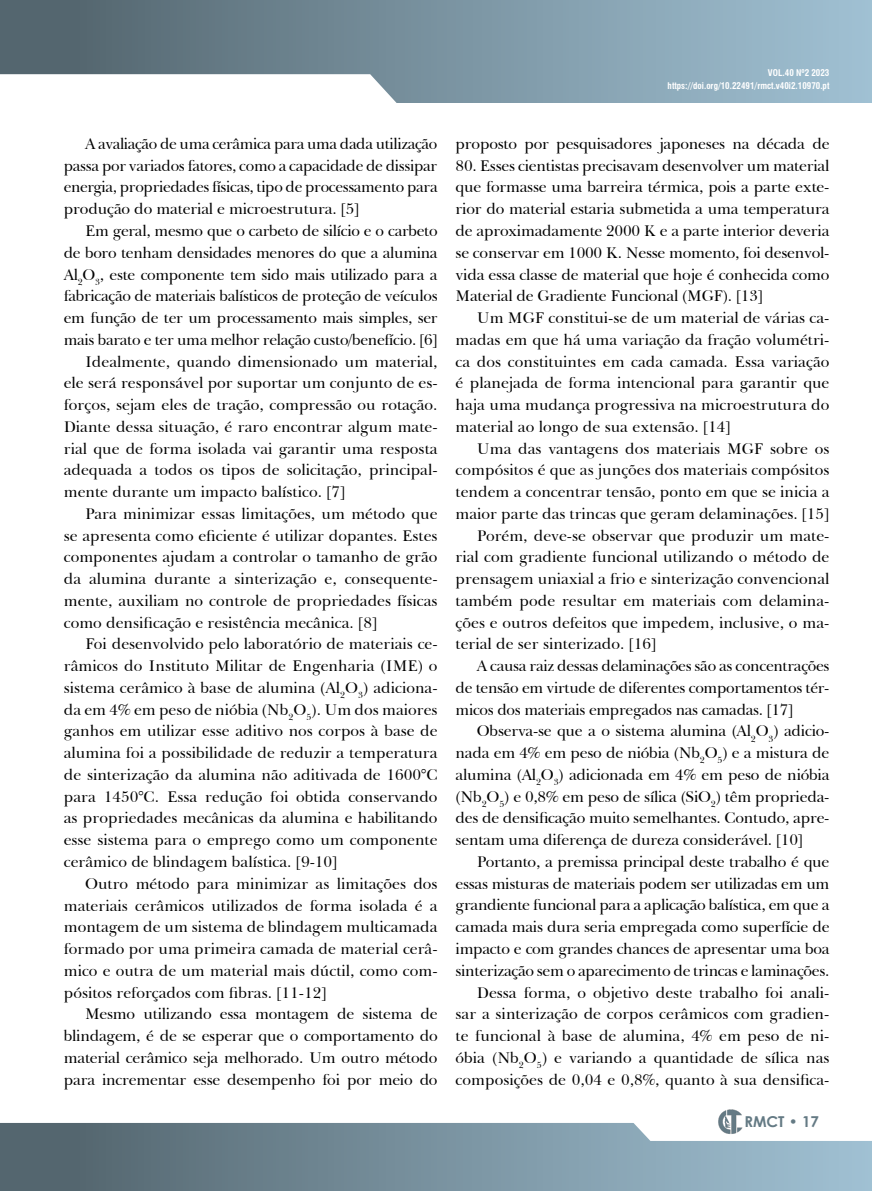
<style>
.page{position:relative;width:872px;height:1191px;background:#fff}
.page>*{position:absolute;margin:0;border:0;box-sizing:border-box;transform-origin:0 0}
.t1{font:15.75px/21.8px "Baskerville BT";color:#000;text-align:justify}
.t2{font:15.75px "Baskerville BT";letter-spacing:-.02em;color:#000}
.t3{font:700 15px "Century Gothic";color:#647a84}
.t4{font:700 condensed 9px/12.8px "Swiss 721 BT";color:#fff;text-align:right}
</style>
<div class="page">
<div style="left:0;top:0;width:872px;height:102px;background:linear-gradient(to right,#506169,#a1c2d5)"></div>
<hr style="left:0;top:0;width:1px;height:102px;background:#54666f">
<svg style="left:0;top:1123px;width:872px;height:68px;background:#768e9b"></svg>
<svg style="left:629px;top:1123px;width:243px;height:18px"></svg>
<svg style="left:0;top:74px;width:406px;height:29px"></svg>
<img style="left:718px;top:1109px;width:25px;height:25px">
<p class="t4" style="left:667px;top:66px;width:163px">VOL.40 Nº2 2023 https://doi.org/10.22491/rmct.v40i2.10970.pt</p>
<p class="t1" style="left:64px;top:132px;width:375px;text-indent:21px">A avaliação de uma cerâmica para uma dada utilização passa por variados fatores, como a capacidade de dissipar energia, propriedades físicas, tipo de processamento para produção do material e microestrutura. [5]</p>
<p class="t2" style="left:85px;top:220px;width:354px">Em geral, mesmo que o carbeto de silício e o carbeto</p>
<p class="t2" style="left:64px;top:241px;width:375px">de boro tenham densidades menores do que a alumina</p>
<p class="t2" style="left:64px;top:263px;width:375px">Al<sub>2</sub>O<sub>3</sub>, este componente tem sido mais utilizado para a</p>
<p class="t2" style="left:64px;top:285px;width:375px">fabricação de materiais balísticos de proteção de veículos</p>
<p class="t2" style="left:64px;top:307px;width:375px">em função de ter um processamento mais simples, ser</p>
<p class="t2" style="left:64px;top:328px;width:375px">mais barato e ter uma melhor relação custo/benefício. [6]</p>
<p class="t1" style="left:85px;top:350px;width:354px">Idealmente, quando dimensionado um material,</p>
<p class="t1" style="left:64px;top:371px;width:375px">ele será responsável por suportar um conjunto de es-</p>
<p class="t1" style="left:64px;top:393px;width:375px">forços, sejam eles de tração, compressão ou rotação.</p>
<p class="t1" style="left:64px;top:415px;width:375px">Diante dessa situação, é raro encontrar algum mate-</p>
<p class="t1" style="left:64px;top:437px;width:375px">rial que de forma isolada vai garantir uma resposta</p>
<p class="t1" style="left:64px;top:458px;width:375px">adequada a todos os tipos de solicitação, principal-</p>
<p class="t1" style="left:64px;top:480px;width:283px">mente durante um impacto balístico. [7]</p>
<p class="t1" style="left:85px;top:502px;width:354px">Para minimizar essas limitações, um método que</p>
<p class="t1" style="left:64px;top:524px;width:375px">se apresenta como eficiente é utilizar dopantes. Estes</p>
<p class="t1" style="left:64px;top:545px;width:375px">componentes ajudam a controlar o tamanho de grão</p>
<p class="t1" style="left:64px;top:567px;width:375px">da alumina durante a sinterização e, consequente-</p>
<p class="t1" style="left:64px;top:589px;width:375px">mente, auxiliam no controle de propriedades físicas</p>
<p class="t1" style="left:64px;top:611px;width:315px">como densificação e resistência mecânica. [8]</p>
<p class="t1" style="left:85px;top:632px;width:354px">Foi desenvolvido pelo laboratório de materiais ce-</p>
<p class="t1" style="left:64px;top:654px;width:375px">râmicos do Instituto Militar de Engenharia (IME) o</p>
<p class="t1" style="left:64px;top:676px;width:375px">sistema cerâmico à base de alumina (Al<sub>2</sub>O<sub>3</sub>) adiciona-</p>
<p class="t1" style="left:64px;top:698px;width:375px">da em 4% em peso de nióbia (Nb<sub>2</sub>O<sub>5</sub>). Um dos maiores</p>
<p class="t1" style="left:64px;top:719px;width:375px">ganhos em utilizar esse aditivo nos corpos à base de</p>
<p class="t1" style="left:64px;top:741px;width:375px">alumina foi a possibilidade de reduzir a temperatura</p>
<p class="t1" style="left:64px;top:763px;width:375px">de sinterização da alumina não aditivada de 1600°C</p>
<p class="t1" style="left:64px;top:785px;width:375px">para 1450°C. Essa redução foi obtida conservando</p>
<p class="t1" style="left:64px;top:806px;width:375px">as propriedades mecânicas da alumina e habilitando</p>
<p class="t1" style="left:64px;top:828px;width:375px">esse sistema para o emprego como um componente</p>
<p class="t1" style="left:64px;top:850px;width:275px">cerâmico de blindagem balística. [9-10]</p>
<p class="t1" style="left:85px;top:872px;width:354px">Outro método para minimizar as limitações dos</p>
<p class="t1" style="left:64px;top:893px;width:375px">materiais cerâmicos utilizados de forma isolada é a</p>
<p class="t1" style="left:64px;top:915px;width:375px">montagem de um sistema de blindagem multicamada</p>
<p class="t1" style="left:64px;top:937px;width:375px">formado por uma primeira camada de material cerâ-</p>
<p class="t1" style="left:64px;top:959px;width:375px">mico e outra de um material mais dúctil, como com-</p>
<p class="t1" style="left:64px;top:980px;width:264px">pósitos reforçados com fibras. [11-12]</p>
<p class="t1" style="left:85px;top:1002px;width:354px">Mesmo utilizando essa montagem de sistema de</p>
<p class="t1" style="left:64px;top:1024px;width:375px">blindagem, é de se esperar que o comportamento do</p>
<p class="t1" style="left:64px;top:1046px;width:375px">material cerâmico seja melhorado. Um outro método</p>
<p class="t1" style="left:64px;top:1067px;width:375px">para incrementar esse desempenho foi por meio do</p>
<p class="t1" style="left:455px;top:132px;width:375px">proposto por pesquisadores japoneses na década de</p>
<p class="t1" style="left:455px;top:154px;width:375px">80. Esses cientistas precisavam desenvolver um material que formasse uma barreira térmica, pois a parte exte&shy;rior do material estaria submetida a uma temperatura de aproximadamente 2000 K e a parte interior deveria se conservar em 1000 K. Nesse momento, foi desenvol&shy;vida essa classe de material que hoje é conhecida como Material de Gradiente Funcional (MGF). [13]</p>
<p class="t1" style="left:455px;top:306px;width:375px;text-indent:21px">Um MGF constitui-se de um material de várias ca&shy;madas em que há uma variação da fração volumétri&shy;ca dos constituintes em cada camada. Essa variação é planejada de forma intencional para garantir que haja uma mudança progressiva na microestrutura do material ao longo de sua extensão. [14]</p>
<p class="t1" style="left:477px;top:437px;width:354px">Uma das vantagens dos materiais MGF sobre os</p>
<p class="t1" style="left:455px;top:459px;width:375px">compósitos é que as junções dos materiais compósitos</p>
<p class="t1" style="left:455px;top:480px;width:375px">tendem a concentrar tensão, ponto em que se inicia a</p>
<p class="t1" style="left:455px;top:502px;width:375px">maior parte das trincas que geram delaminações. [15]</p>
<p class="t1" style="left:477px;top:524px;width:354px">Porém, deve-se observar que produzir um mate-</p>
<p class="t1" style="left:455px;top:546px;width:375px">rial com gradiente funcional utilizando o método de</p>
<p class="t1" style="left:455px;top:567px;width:375px">prensagem uniaxial a frio e sinterização convencional</p>
<p class="t1" style="left:455px;top:589px;width:375px">também pode resultar em materiais com delamina-</p>
<p class="t1" style="left:455px;top:611px;width:375px">ções e outros defeitos que impedem, inclusive, o ma-</p>
<p class="t1" style="left:455px;top:633px;width:202px">terial de ser sinterizado. [16]</p>
<p class="t2" style="left:477px;top:655px;width:354px">A causa raiz dessas delaminações são as concentrações</p>
<p class="t2" style="left:455px;top:676px;width:375px">de tensão em virtude de diferentes comportamentos tér-</p>
<p class="t2" style="left:455px;top:698px;width:339px">micos dos materiais empregados nas camadas. [17]</p>
<p class="t1" style="left:477px;top:719px;width:354px">Observa-se que a o sistema alumina (Al<sub>2</sub>O<sub>3</sub>) adicio-</p>
<p class="t1" style="left:455px;top:741px;width:375px">nada em 4% em peso de nióbia (Nb<sub>2</sub>O<sub>5</sub>) e a mistura de</p>
<p class="t1" style="left:455px;top:763px;width:375px">alumina (Al<sub>2</sub>O<sub>3</sub>) adicionada em 4% em peso de nióbia</p>
<p class="t1" style="left:455px;top:785px;width:375px">(Nb<sub>2</sub>O<sub>5</sub>) e 0,8% em peso de sílica (SiO<sub>2</sub>) têm proprieda-</p>
<p class="t1" style="left:455px;top:806px;width:375px">des de densificação muito semelhantes. Contudo, apre-</p>
<p class="t1" style="left:455px;top:828px;width:349px">sentam uma diferença de dureza considerável. [10]</p>
<p class="t1" style="left:477px;top:850px;width:354px">Portanto, a premissa principal deste trabalho é que</p>
<p class="t2" style="left:455px;top:872px;width:375px">essas misturas de materiais podem ser utilizadas em um</p>
<p class="t2" style="left:455px;top:894px;width:375px">grandiente funcional para a aplicação balística, em que a</p>
<p class="t2" style="left:455px;top:916px;width:375px">camada mais dura seria empregada como superfície de</p>
<p class="t2" style="left:455px;top:937px;width:375px">impacto e com grandes chances de apresentar uma boa</p>
<p class="t2" style="left:455px;top:959px;width:375px">sinterização sem o aparecimento de trincas e laminações.</p>
<p class="t1" style="left:477px;top:980px;width:354px">Dessa forma, o objetivo deste trabalho foi anali-</p>
<p class="t1" style="left:455px;top:1002px;width:375px">sar a sinterização de corpos cerâmicos com gradien-</p>
<p class="t1" style="left:455px;top:1024px;width:375px">te funcional à base de alumina, 4% em peso de ni-</p>
<p class="t1" style="left:455px;top:1046px;width:375px">óbia (Nb<sub>2</sub>O<sub>5</sub>) e variando a quantidade de sílica nas</p>
<p class="t1" style="left:455px;top:1067px;width:375px">composições de 0,04 e 0,8%, quanto à sua densifica-</p>
<p class="t3" style="left:744px;top:1110px;width:76px">RMCT • 17</p>
</div>
